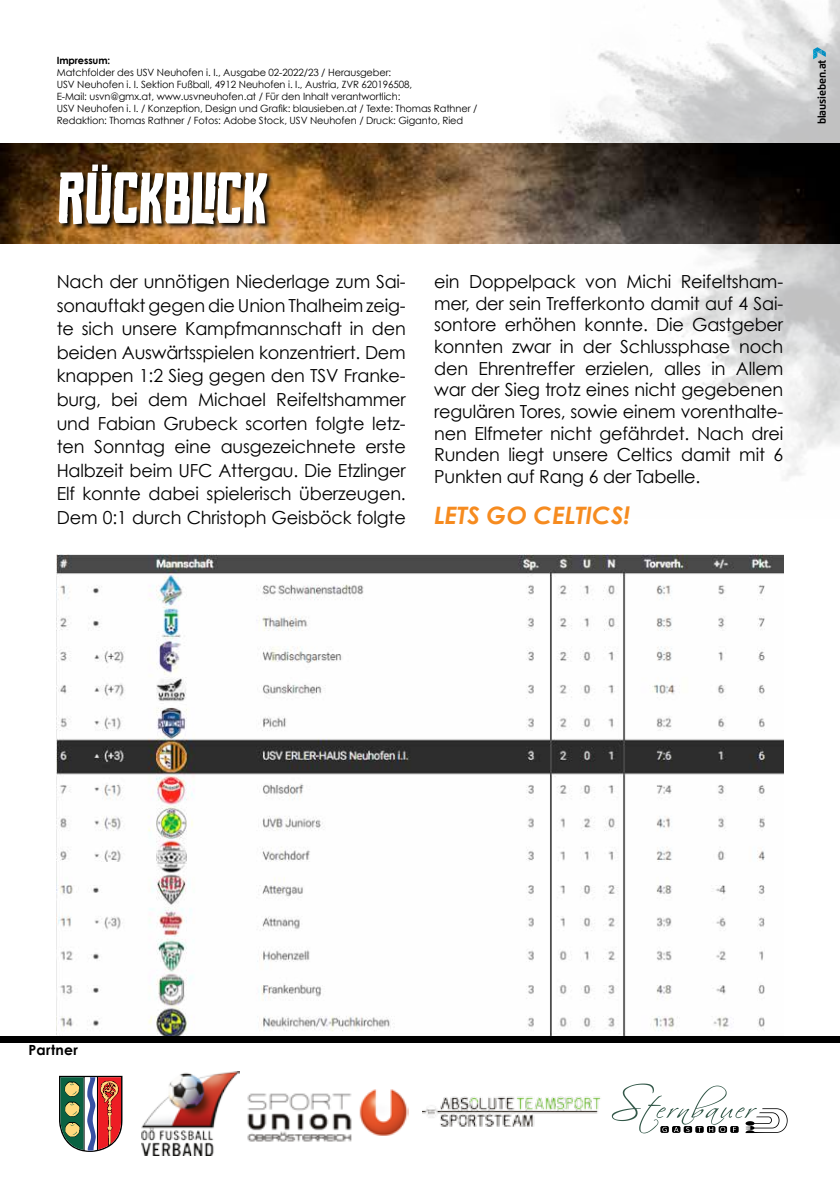
<style>
.page{position:relative;width:840px;height:1191px;background:#fff}
.page>*{position:absolute;margin:0;border:0;box-sizing:border-box;transform-origin:0 0}
.t1{font:80px "Croteau";color:#fff}
.t2{font:italic 700 24px "Century Gothic";color:#f68b1f}
.t3{font:18px/23.6px "Century Gothic";letter-spacing:-.01em;color:#000;text-align:justify}
.t4{font:700 14px "Century Gothic";letter-spacing:.025em;color:#000}
.t5{font:700 11px "Flexo";letter-spacing:-.01em;color:#000;scale:.96 1}
.t6{font:10px/12px "Century Gothic";letter-spacing:-.01em;color:#000}
.t7{font:700 10px "Century Gothic";letter-spacing:-.01em;color:#000}
</style>
<div class="page">
<img style="left:57px;top:555px;width:725px;height:480px">
<img style="left:558px;top:0;width:281px;height:480px">
<div style="left:0;top:1035px;width:839px;height:7px;background:#000"></div>
<img style="left:247px;top:1089px;width:161px;height:53px">
<img style="left:142px;top:1072px;width:98px;height:83px">
<div style="left:57px;top:1074px;width:68px;height:79px;background:linear-gradient(to bottom,#fff,#fff)"></div>
<svg style="left:59px;top:1075px;width:63px;height:76px"></svg>
<img style="left:422px;top:1096px;width:179px;height:31px">
<svg style="left:611px;top:1083px;width:176px;height:50px"></svg>
<img style="left:0;top:143px;width:839px;height:101px">
<svg style="left:58px;top:164px;width:216px;height:67px;background:#4c3112"></svg>
<p class="t7" style="left:57px;top:54px;width:55px">Impressum:</p>
<p class="t6" style="left:57px;top:66px;width:422px">Matchfolder des USV Neuhofen i. I., Ausgabe 02-2022/23 / Herausgeber:<br>USV Neuhofen i. I. Sektion Fußball, 4912 Neuhofen i. I., Austria, ZVR 620196508,<br>E-Mail: usvn@gmx.at, www.usvneuhofen.at / Für den Inhalt verantwortlich:<br>USV Neuhofen i. I. / Konzeption, Design und Grafik: blausieben.at / Texte: Thomas Rathner / Redaktion: Thomas Rathner / Fotos: Adobe Stock, USV Neuhofen / Druck: Giganto, Ried</p>
<h1 class="t1" style="left:57px;top:164px;width:212px">Rückblick</h1>
<p class="t3" style="left:57px;top:269px;width:350px">Nach der unnötigen Niederlage zum Sai&shy;sonauftakt gegen die Union Thalheim zeig&shy;te sich unsere Kampfmannschaft in den beiden Auswärtsspielen konzentriert. Dem knappen 1:2 Sieg gegen den TSV Franke&shy;burg, bei dem Michael Reifeltshammer und Fabian Grubeck scorten folgte letz&shy;ten Sonntag eine ausgezeichnete erste Halbzeit beim UFC Attergau. Die Etzlinger Elf konnte dabei spielerisch überzeugen.<br>Dem 0:1 durch Christoph Geisböck folgte</p>
<p class="t3" style="left:434px;top:270px;width:350px;line-height:21.6px">ein Doppelpack von Michi Reifeltsham&shy;mer, der sein Trefferkonto damit auf 4 Sai&shy;sontore erhöhen konnte. Die Gastgeber konnten zwar in der Schlussphase noch den Ehrentreffer erzielen, alles in Allem war der Sieg trotz eines nicht gegebenen regulären Tores, sowie einem vorenthalte&shy;nen Elfmeter nicht gefährdet. Nach drei Runden liegt unsere Celtics damit mit 6<br>Punkten auf Rang 6 der Tabelle.</p>
<h2 class="t2" style="left:434px;top:500px;width:197px">LETS GO CELTICS!</h2>
<p class="t5" style="left:814px;top:124px;width:69px;rotate:-90deg">blausieben.at</p>
<p class="t4" style="left:28px;top:1041px;width:51px">Partner</p>
</div>
